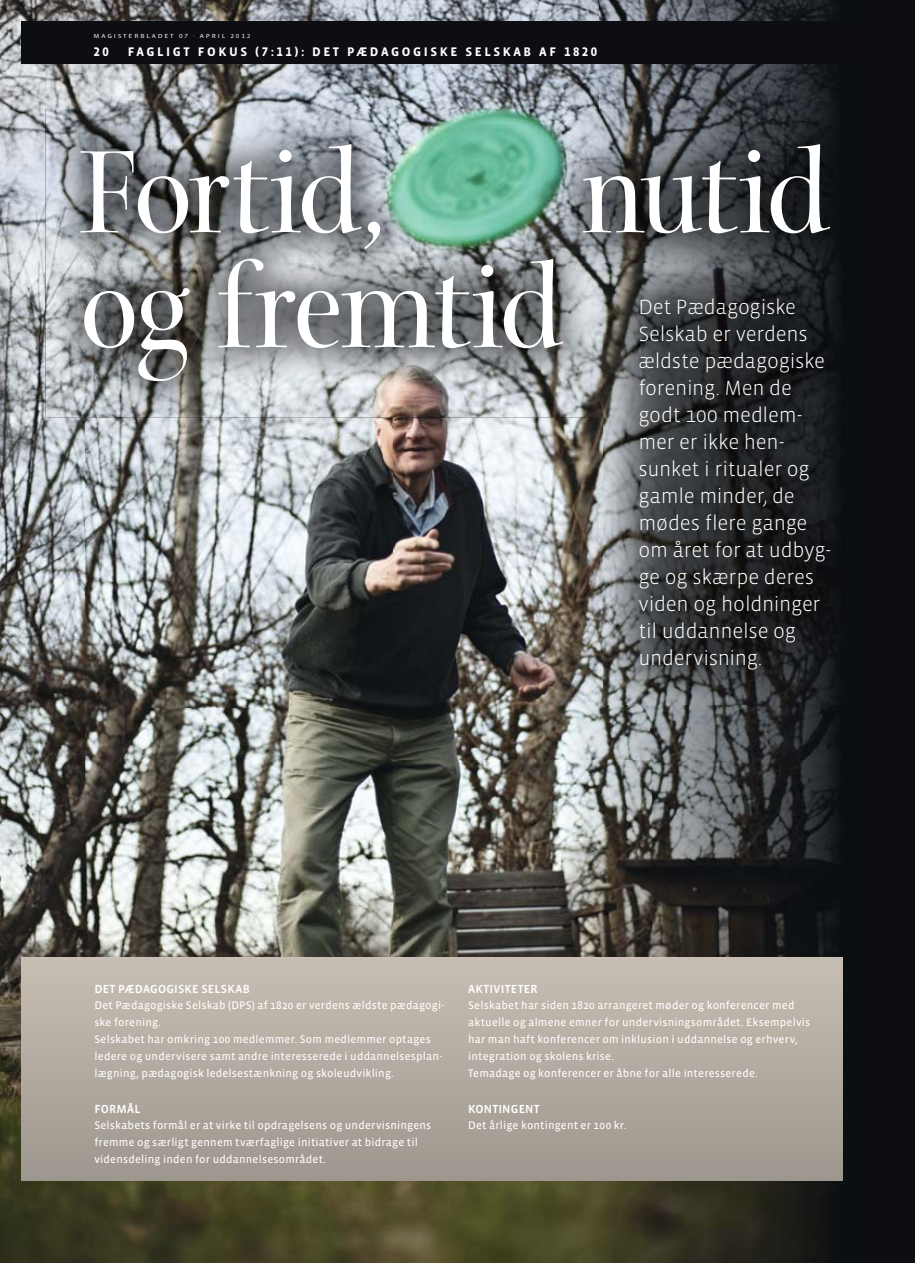
<style>
.page{position:relative;width:915px;height:1263px;background:#fff}
.page>*{position:absolute;margin:0;border:0;box-sizing:border-box;transform-origin:0 0}
.t1{font:126.6px "Arepo";letter-spacing:-.025em;color:#fff}
.t2{font:300 21px/27px "Vista Sans OT";letter-spacing:-.01em;color:#fff}
.t3{font:700 12.75px "Vista Sans OT";letter-spacing:.2em;color:#fff}
.t4{font:500 12px "Vista Sans OT";letter-spacing:.015em;color:#fff}
.t5{font:11.25px/17.1px "Vista Sans OT";letter-spacing:.015em;color:#fff}
.t6{font:6px "Vista Sans OT";letter-spacing:.25em;color:#fff;scale:1.2 1}
</style>
<div class="page">
<div style="left:0;top:0;width:914px;height:1263px;background:#0c0e12"></div>
<img style="left:0;top:0;width:833px;height:138px">
<img style="left:0;top:138px;width:85px;height:1125px">
<img style="left:85px;top:417px;width:308px;height:846px">
<img style="left:393px;top:417px;width:257px;height:541px">
<img style="left:650px;top:704px;width:193px;height:420px">
<img style="left:393px;top:1124px;width:450px;height:139px">
<img style="left:653px;top:109px;width:182px;height:154px">
<img style="left:45px;top:109px;width:608px;height:308px">
<img style="left:603px;top:417px;width:233px;height:287px">
<img style="left:603px;top:263px;width:233px;height:154px">
<div style="left:21px;top:21px;width:893px;height:43px;background:#0c0e12"></div>
<div style="left:21px;top:958px;width:821px;height:222px;background:linear-gradient(to bottom,#c8beb3,#9e978f)"></div>
<p class="t6" style="left:94px;top:33px;width:132px">MAGISTERBLADET 07 · APRIL 2012</p>
<p class="t3" style="left:128px;top:47px;width:471px">FAGLIGT FOKUS (7:11): DET PÆDAGOGISKE SELSKAB AF 1820</p>
<p class="t3" style="left:94px;top:47px;width:17px">20</p>
<h1 class="t1" style="left:80px;top:142px;width:308px">Fortid,</h1>
<h1 class="t1" style="left:581px;top:142px;width:250px">nutid</h1>
<h1 class="t1" style="left:80px;top:257px;width:484px">og fremtid</h1>
<p class="t2" style="left:638px;top:294px;width:194px">Det Pædagogiske<br>Selskab er verdens ældste pædagogiske forening. Men de godt 100 medlem&shy;mer er ikke hen&shy;sunket i ritualer og gamle minder, de mødes flere gange om året for at udbyg&shy;ge og skærpe deres viden og holdninger til uddannelse og undervisning.</p>
<p class="t4" style="left:94px;top:983px;width:157px">DET PÆDAGOGISKE SELSKAB</p>
<p class="t5" style="left:94px;top:997px;width:351px">Det Pædagogiske Selskab (DPS) af 1820 er verdens ældste pædagogi&shy;ske forening.<br>Selskabet har omkring 100 medlemmer. Som medlemmer optages ledere og undervisere samt andre interesserede i uddannelsesplan&shy;lægning, pædagogisk ledelsestænkning og skoleudvikling.</p>
<p class="t4" style="left:94px;top:1103px;width:48px">FORMÅL</p>
<p class="t5" style="left:94px;top:1117px;width:338px">Selskabets formål er at virke til opdragelsens og undervisningens fremme og særligt gennem tværfaglige initiativer at bidrage til vidensdeling inden for uddannelsesområdet.</p>
<p class="t4" style="left:468px;top:983px;width:71px">AKTIVITETER</p>
<p class="t5" style="left:468px;top:997px;width:343px">Selskabet har siden 1820 arrangeret møder og konferencer med aktuelle og almene emner for undervisningsområdet. Eksempelvis har man haft konferencer om inklusion i uddannelse og erhverv, integration og skolens krise.<br>Temadage og konferencer er åbne for alle interesserede.</p>
<p class="t4" style="left:468px;top:1103px;width:73px">KONTINGENT</p>
<p class="t5" style="left:468px;top:1117px;width:160px">Det årlige kontingent er 100 kr.</p>
</div>
